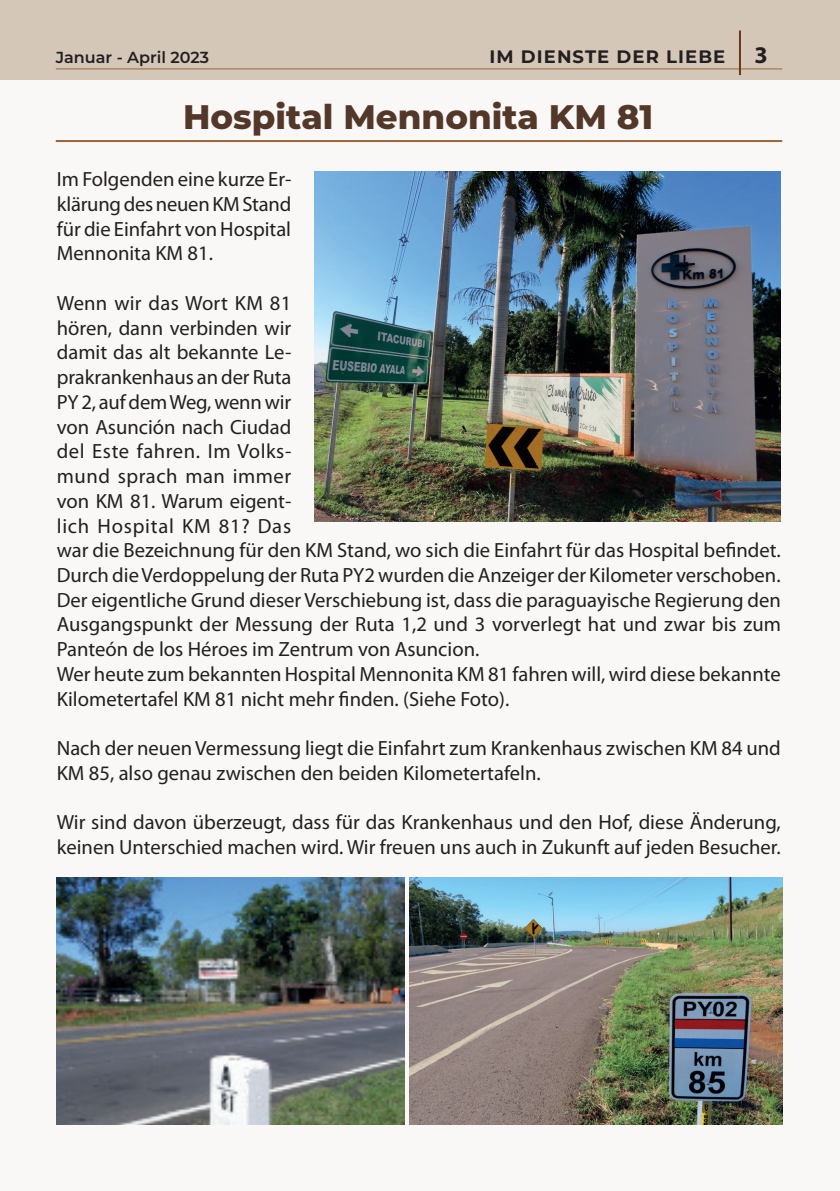
<style>
.page{position:relative;width:840px;height:1191px;background:#fff}
.page>*{position:absolute;margin:0;border:0;box-sizing:border-box;transform-origin:0 0}
.t1{font:800 34px "Montserrat";color:#53382a}
.t2{font:20.6px/24.8px "Myriad Pro";color:#231f20}
.t3{font:700 18px "Montserrat";letter-spacing:.06em;color:#231f20}
.t4{font:600 16px "Montserrat";color:#231f20}
.s1{font-family:"Myriad Pro";font-size:24px}
</style>
<div class="page">
<hr style="left:0;top:0;width:1px;height:1191px;background:#faf8f6">
<div style="left:1px;top:0;width:838px;height:1191px;background:#faf8f6"></div>
<div style="left:0;top:0;width:839px;height:80px;background:#d4c7b7"></div>
<hr style="left:56px;top:68px;width:725px;height:1px;background:#99683a">
<hr style="left:738px;top:30px;width:2px;height:45px;background:#6e3811">
<hr style="left:56px;top:140px;width:725px;height:2px;background:#99683a">
<img style="left:314px;top:172px;width:466px;height:349px">
<img style="left:409px;top:877px;width:372px;height:248px">
<img style="left:57px;top:877px;width:347px;height:248px">
<p class="t4" style="left:56px;top:46px;width:155px">Januar - April 2023</p>
<p class="t3" style="left:489px;top:43px;width:280px">IM DIENSTE DER LIEBE <span class="s1">3</span></p>
<h1 class="t1" style="left:183px;top:92px;width:471px">Hospital Mennonita KM 81</h1>
<p class="t2" style="left:57px;top:167px;width:236px;text-align:justify">Im Folgenden eine kurze Er&shy;klärung des neuen KM Stand für die Einfahrt von Hospital Mennonita KM 81.</p>
<p class="t2" style="left:57px;top:290px;width:725px">Wenn wir das Wort KM 81<br>hören, dann verbinden wir<br>damit das alt bekannte Le-<br>prakrankenhaus an der Ruta<br>PY 2, auf dem Weg, wenn wir<br>von Asunción nach Ciudad<br>del Este fahren. Im Volks-<br>mund sprach man immer<br>von KM 81. Warum eigent-<br>lich Hospital KM 81? Das<br>war die Bezeichnung für den KM Stand, wo sich die Einfahrt für das Hospital befindet.<br>Durch die Verdoppelung der Ruta PY2 wurden die Anzeiger der Kilometer verschoben.<br>Der eigentliche Grund dieser Verschiebung ist, dass die paraguayische Regierung den Ausgangspunkt der Messung der Ruta 1,2 und 3 vorverlegt hat und zwar bis zum Panteón de los Héroes im Zentrum von Asuncion.<br>Wer heute zum bekannten Hospital Mennonita KM 81 fahren will, wird diese bekannte Kilometertafel KM 81 nicht mehr finden. (Siehe Foto).</p>
<p class="t2" style="left:57px;top:735px;width:725px">Nach der neuen Vermessung liegt die Einfahrt zum Krankenhaus zwischen KM 84 und<br>KM 85, also genau zwischen den beiden Kilometertafeln.</p>
<p class="t2" style="left:57px;top:809px;width:725px">Wir sind davon überzeugt, dass für das Krankenhaus und den Hof, diese Änderung, keinen Unterschied machen wird. Wir freuen uns auch in Zukunft auf jeden Besucher.</p>
</div>
